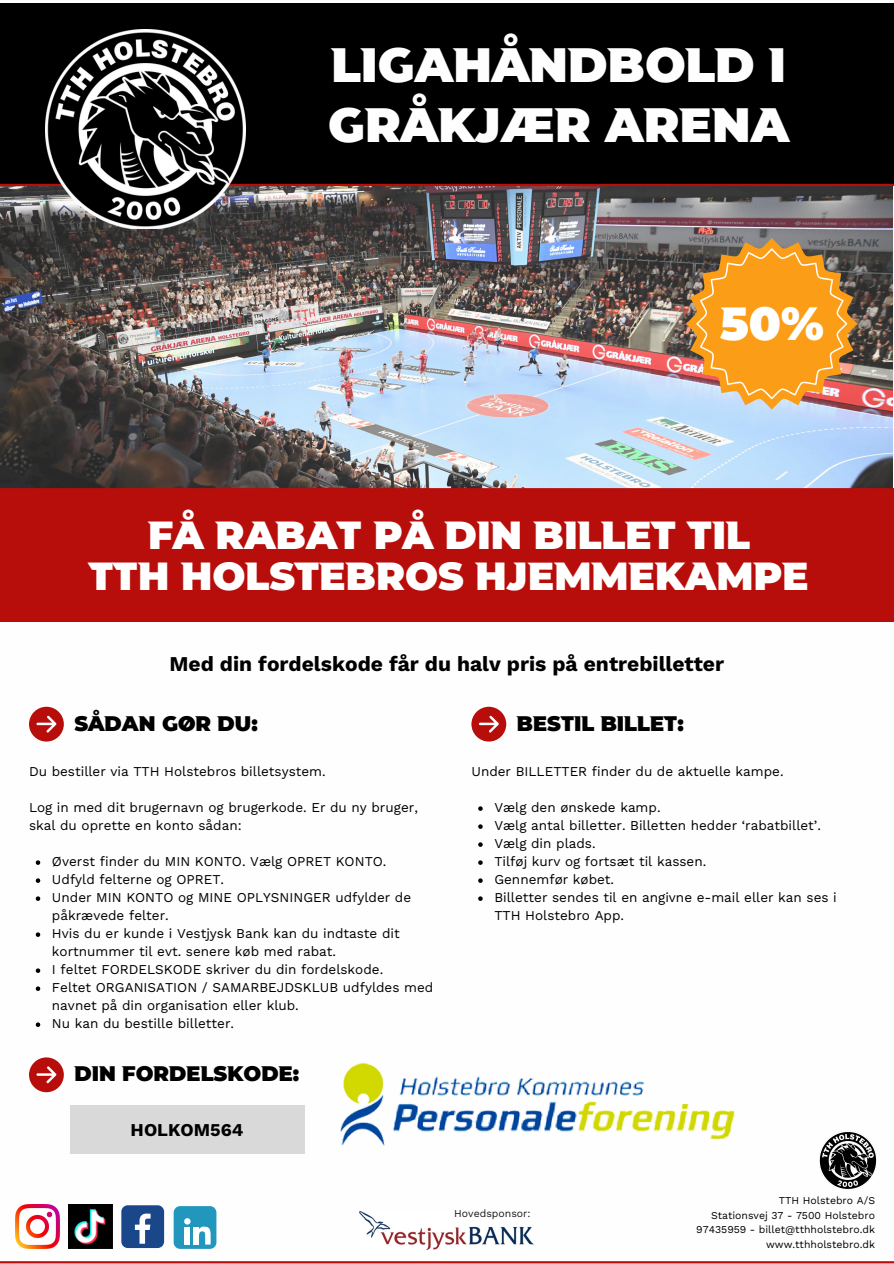
<style>
.page{position:relative;width:894px;height:1264px;background:#fff}
.page>*{position:absolute;margin:0;border:0;box-sizing:border-box;transform-origin:0 0}
.t1{font:900 48px/59.7px "TTH Dragon";color:#fefefe}
.t2{font:900 46.65px "TTH Dragon";color:#fff}
.t3{font:900 39px/40.5px "TTH Dragon";color:#fff;text-align:center}
.t4{font:700 21px "Work Sans";color:#000}
.t5{font:900 21px "TTH Dragon";color:#000}
.t6{font:700 18px "Work Sans";color:#000}
.t7{font:13.5px/18px "Work Sans";color:#000}
.t8{font:10.5px/14.7px "Work Sans";color:#000;text-align:right}
.t9{font:10.5px "Work Sans";color:#191617}
</style>
<div class="page">
<img style="left:0;top:186px;width:892px;height:302px">
<div style="left:0;top:4px;width:893px;height:180px;background:#000"></div>
<svg style="left:29px;top:706px;width:35px;height:35px"></svg>
<hr style="left:0;top:488px;width:893px;height:2px;background:#b70e0b">
<hr style="left:0;top:184px;width:893px;height:2px;background:#b70e0b">
<img style="left:45px;top:30px;width:201px;height:199px">
<img style="left:819px;top:1131px;width:57px;height:56px">
<hr style="left:0;top:1261px;width:893px;height:2px;background:#b70e0b">
<div style="left:121px;top:1205px;width:43px;height:42px;background:#1a4789;border-radius:6px"></div>
<svg style="left:135px;top:1213px;width:15px;height:30px"></svg>
<img style="left:16px;top:1204px;width:44px;height:44px">
<img style="left:69px;top:1204px;width:44px;height:44px">
<div style="left:174px;top:1206px;width:42px;height:42px;background:#2197bd;border-radius:6px"></div>
<svg style="left:184px;top:1218px;width:6px;height:6px"></svg>
<div style="left:184px;top:1226px;width:6px;height:18px;background:#fff"></div>
<div style="left:193px;top:1226px;width:6px;height:18px;background:#fff"></div>
<svg style="left:197px;top:1226px;width:14px;height:18px"></svg>
<img style="left:359px;top:1211px;width:175px;height:37px">
<div style="left:0;top:490px;width:893px;height:131px;background:#b70e0b"></div>
<svg style="left:471px;top:706px;width:35px;height:35px"></svg>
<svg style="left:29px;top:1057px;width:35px;height:35px"></svg>
<div style="left:70px;top:1105px;width:234px;height:48px;background:#d9d9d9"></div>
<svg style="left:685px;top:238px;width:171px;height:171px;background:#d9953e"></svg>
<img style="left:340px;top:1062px;width:395px;height:84px">
<svg style="left:36px;top:860px;width:4px;height:4px"></svg>
<svg style="left:36px;top:878px;width:4px;height:4px"></svg>
<svg style="left:36px;top:896px;width:4px;height:4px"></svg>
<svg style="left:36px;top:932px;width:4px;height:4px"></svg>
<svg style="left:36px;top:968px;width:4px;height:4px"></svg>
<svg style="left:36px;top:986px;width:4px;height:4px"></svg>
<svg style="left:36px;top:1022px;width:4px;height:4px"></svg>
<svg style="left:478px;top:806px;width:4px;height:4px"></svg>
<svg style="left:478px;top:824px;width:4px;height:4px"></svg>
<svg style="left:478px;top:842px;width:4px;height:4px"></svg>
<svg style="left:478px;top:860px;width:4px;height:4px"></svg>
<svg style="left:478px;top:878px;width:4px;height:4px"></svg>
<svg style="left:478px;top:896px;width:4px;height:4px"></svg>
<p class="t1" style="left:328px;top:35px;width:462px">LIGAHÅNDBOLD I<br>GRÅKJÆR ARENA</p>
<h2 class="t2" style="left:719px;top:295px;width:105px">50%</h2>
<p class="t3" style="left:89px;top:515px;width:721px">FÅ RABAT PÅ DIN BILLET TIL<br>TTH HOLSTEBROS HJEMMEKAMPE</p>
<p class="t4" style="left:169px;top:651px;width:556px">Med din fordelskode får du halv pris på entrebilletter</p>
<h5 class="t5" style="left:74px;top:710px;width:185px">SÅDAN GØR DU:</h5>
<h5 class="t5" style="left:516px;top:710px;width:168px">BESTIL BILLET:</h5>
<p class="t7" style="left:29px;top:762px;width:298px">Du bestiller via TTH Holstebros billetsystem.</p>
<p class="t7" style="left:29px;top:798px;width:390px">Log in med dit brugernavn og brugerkode. Er du ny bruger, skal du oprette en konto sådan:</p>
<p class="t7" style="left:52px;top:852px;width:336px">Øverst finder du MIN KONTO. Vælg OPRET KONTO.</p>
<p class="t7" style="left:52px;top:870px;width:173px">Udfyld felterne og OPRET.</p>
<p class="t7" style="left:52px;top:888px;width:360px">Under MIN KONTO og MINE OPLYSNINGER udfylder de påkrævede felter.</p>
<p class="t7" style="left:52px;top:924px;width:349px">Hvis du er kunde i Vestjysk Bank kan du indtaste dit kortnummer til evt. senere køb med rabat.</p>
<p class="t7" style="left:52px;top:960px;width:333px">I feltet FORDELSKODE skriver du din fordelskode.</p>
<p class="t7" style="left:52px;top:978px;width:382px">Feltet ORGANISATION / SAMARBEJDSKLUB udfyldes med navnet på din organisation eller klub.</p>
<p class="t7" style="left:52px;top:1014px;width:184px">Nu kan du bestille billetter.</p>
<p class="t5" style="left:74px;top:1060px;width:226px">DIN FORDELSKODE:</p>
<p class="t6" style="left:131px;top:1118px;width:114px">HOLKOM564</p>
<p class="t7" style="left:471px;top:762px;width:313px">Under BILLETTER finder du de aktuelle kampe.</p>
<h5 class="t7" style="left:494px;top:798px;width:168px">Vælg den ønskede kamp.</h5>
<p class="t7" style="left:494px;top:816px;width:328px">Vælg antal billetter. Billetten hedder ‘rabatbillet’.</p>
<p class="t7" style="left:494px;top:834px;width:103px">Vælg din plads.</p>
<h6 class="t7" style="left:494px;top:852px;width:213px">Tilføj kurv og fortsæt til kassen.</h6>
<p class="t7" style="left:494px;top:870px;width:121px">Gennemfør købet.</p>
<p class="t7" style="left:494px;top:888px;width:344px">Billetter sendes til en angivne e-mail eller kan ses i<br>TTH Holstebro App.</p>
<p class="t9" style="left:454px;top:1207px;width:78px">Hovedsponsor:</p>
<p class="t8" style="left:696px;top:1192px;width:180px">TTH Holstebro A/S<br>Stationsvej 37 - 7500 Holstebro<br>97435959 - billet@tthholstebro.dk www.tthholstebro.dk</p>
</div>
